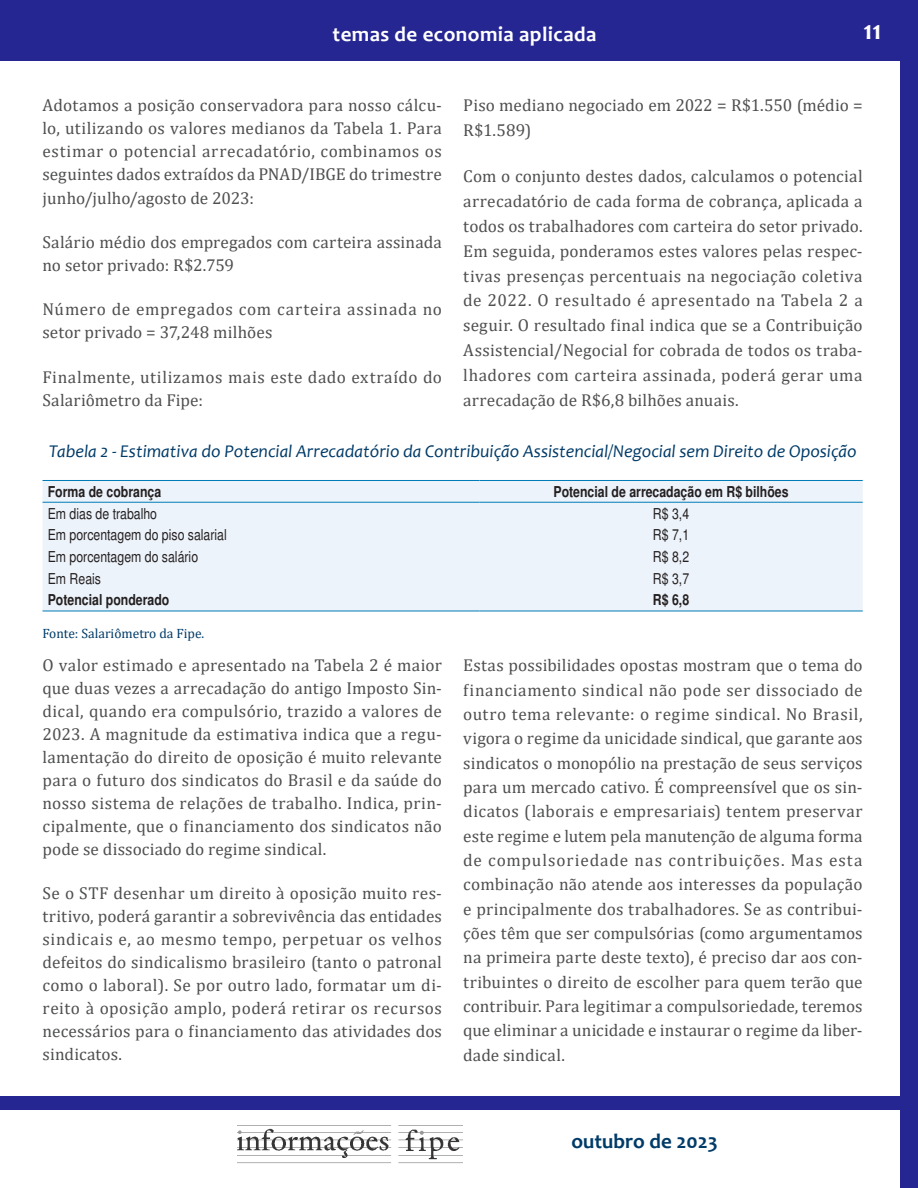
<style>
.page{position:relative;width:918px;height:1188px;background:#fff}
.page>*{position:absolute;margin:0;border:0;box-sizing:border-box;transform-origin:0 0}
.t1{font:700 27px "Candara";color:#fff}
.t2{font:700 21px "Candara";letter-spacing:.02em;color:#fff}
.t3{font:700 21px "Candara";color:#003b68}
.t4{font:italic 18px "Candara";color:#003b68}
.t5{font:17.25px/24.3px "Cambria";letter-spacing:.01em;color:#4e4f50;text-align:justify}
.t6{font:17.25px/23.1px "Cambria";letter-spacing:.03em;color:#4e4f50}
.t7{font:condensed 15px "Helvetica";color:#231f20}
.t8{font:700 condensed 15px "Helvetica";color:#231f20}
.t9{font:13.5px "Cambria";color:#003b68}
</style>
<div class="page">
<div style="left:900px;top:0;width:18px;height:1188px;background:#262693"></div>
<div style="left:0;top:0;width:918px;height:61px;background:#262693"></div>
<img style="left:238px;top:1128px;width:225px;height:36px">
<div style="left:0;top:1097px;width:918px;height:13px;background:#262693"></div>
<div style="left:43px;top:481px;width:820px;height:130px;background:#edf3fa"></div>
<hr style="left:43px;top:480px;width:436px;height:1px;background:#007bb6">
<hr style="left:479px;top:480px;width:384px;height:1px;background:#007bb6">
<hr style="left:43px;top:502px;width:436px;height:1px;background:#007bb6">
<hr style="left:479px;top:502px;width:384px;height:1px;background:#007bb6">
<hr style="left:43px;top:611px;width:436px;height:1px;background:#007bb6">
<hr style="left:479px;top:611px;width:384px;height:1px;background:#007bb6">
<p class="t2" style="left:333px;top:21px;width:265px">temas de economia aplicada</p>
<h1 class="t1" style="left:863px;top:13px;width:20px">11</h1>
<p class="t5" style="left:43px;top:94px;width:401px;line-height:23.1px">Adotamos a posição conservadora para nosso cálcu&shy;lo, utilizando os valores medianos da Tabela 1. Para estimar o potencial arrecadatório, combinamos os seguintes dados extraídos da PNAD/IBGE do trimestre junho/julho/agosto de 2023:</p>
<p class="t5" style="left:43px;top:230px;width:401px;line-height:23.1px">Salário médio dos empregados com carteira assinada no setor privado: R$2.759</p>
<p class="t6" style="left:43px;top:298px;width:401px">Número de empregados com carteira assinada no setor privado = 37,248 milhões</p>
<p class="t5" style="left:43px;top:365px;width:401px;line-height:23.1px">Finalmente, utilizamos mais este dado extraído do<br>Salariômetro da Fipe:</p>
<p class="t5" style="left:463px;top:93px;width:401px;line-height:24.9px">Piso mediano negociado em 2022 = R$1.550 (médio =<br>R$1.589)</p>
<p class="t5" style="left:463px;top:164px;width:401px;line-height:24.9px">Com o conjunto destes dados, calculamos o potencial arrecadatório de cada forma de cobrança, aplicada a todos os trabalhadores com carteira do setor privado.<br>Em seguida, ponderamos estes valores pelas respec&shy;tivas presenças percentuais na negociação coletiva de 2022. O resultado é apresentado na Tabela 2 a seguir. O resultado final indica que se a Contribuição Assistencial/Negocial for cobrada de todos os traba&shy;lhadores com carteira assinada, poderá gerar uma arrecadação de R$6,8 bilhões anuais.</p>
<p class="t4" style="left:49px;top:440px;width:810px">Tabela 2 - Estimativa do Potencial Arrecadatório da Contribuição Assistencial/Negocial sem Direito de Oposição</p>
<p class="t8" style="left:48px;top:483px;width:115px">Forma de cobrança</p>
<p class="t8" style="left:553px;top:483px;width:237px">Potencial de arrecadação em R$ bilhões</p>
<p class="t7" style="left:48px;top:505px;width:111px">Em dias de trabalho</p>
<p class="t7" style="left:653px;top:505px;width:38px">R$ 3,4</p>
<p class="t7" style="left:48px;top:526px;width:181px">Em porcentagem do piso salarial</p>
<p class="t7" style="left:653px;top:526px;width:38px">R$ 7,1</p>
<p class="t7" style="left:48px;top:548px;width:152px">Em porcentagem do salário</p>
<p class="t7" style="left:653px;top:548px;width:38px">R$ 8,2</p>
<p class="t7" style="left:48px;top:570px;width:55px">Em Reais</p>
<p class="t7" style="left:653px;top:570px;width:38px">R$ 3,7</p>
<p class="t8" style="left:48px;top:591px;width:123px">Potencial ponderado</p>
<p class="t8" style="left:653px;top:591px;width:38px">R$ 6,8</p>
<p class="t9" style="left:43px;top:625px;width:163px">Fonte: Salariômetro da Fipe.</p>
<p class="t5" style="left:43px;top:654px;width:401px;line-height:23px">O valor estimado e apresentado na Tabela 2 é maior que duas vezes a arrecadação do antigo Imposto Sin&shy;dical, quando era compulsório, trazido a valores de 2023. A magnitude da estimativa indica que a regu&shy;lamentação do direito de oposição é muito relevante para o futuro dos sindicatos do Brasil e da saúde do nosso sistema de relações de trabalho. Indica, prin&shy;cipalmente, que o financiamento dos sindicatos não pode se dissociado do regime sindical.</p>
<p class="t5" style="left:43px;top:882px;width:401px;line-height:23px">Se o STF desenhar um direito à oposição muito res&shy;tritivo, poderá garantir a sobrevivência das entidades sindicais e, ao mesmo tempo, perpetuar os velhos defeitos do sindicalismo brasileiro (tanto o patronal como o laboral). Se por outro lado, formatar um di&shy;reito à oposição amplo, poderá retirar os recursos necessários para o financiamento das atividades dos sindicatos.</p>
<p class="t5" style="left:463px;top:653px;width:401px">Estas possibilidades opostas mostram que o tema do financiamento sindical não pode ser dissociado de outro tema relevante: o regime sindical. No Brasil, vigora o regime da unicidade sindical, que garante aos sindicatos o monopólio na prestação de seus serviços para um mercado cativo. É compreensível que os sin&shy;dicatos (laborais e empresariais) tentem preservar este regime e lutem pela manutenção de alguma forma de compulsoriedade nas contribuições. Mas esta combinação não atende aos interesses da população e principalmente dos trabalhadores. Se as contribui&shy;ções têm que ser compulsórias (como argumentamos na primeira parte deste texto), é preciso dar aos con&shy;tribuintes o direito de escolher para quem terão que contribuir. Para legitimar a compulsoriedade, teremos que eliminar a unicidade e instaurar o regime da liber&shy;dade sindical.</p>
<p class="t3" style="left:571px;top:1128px;width:148px">outubro de 2023</p>
</div>
